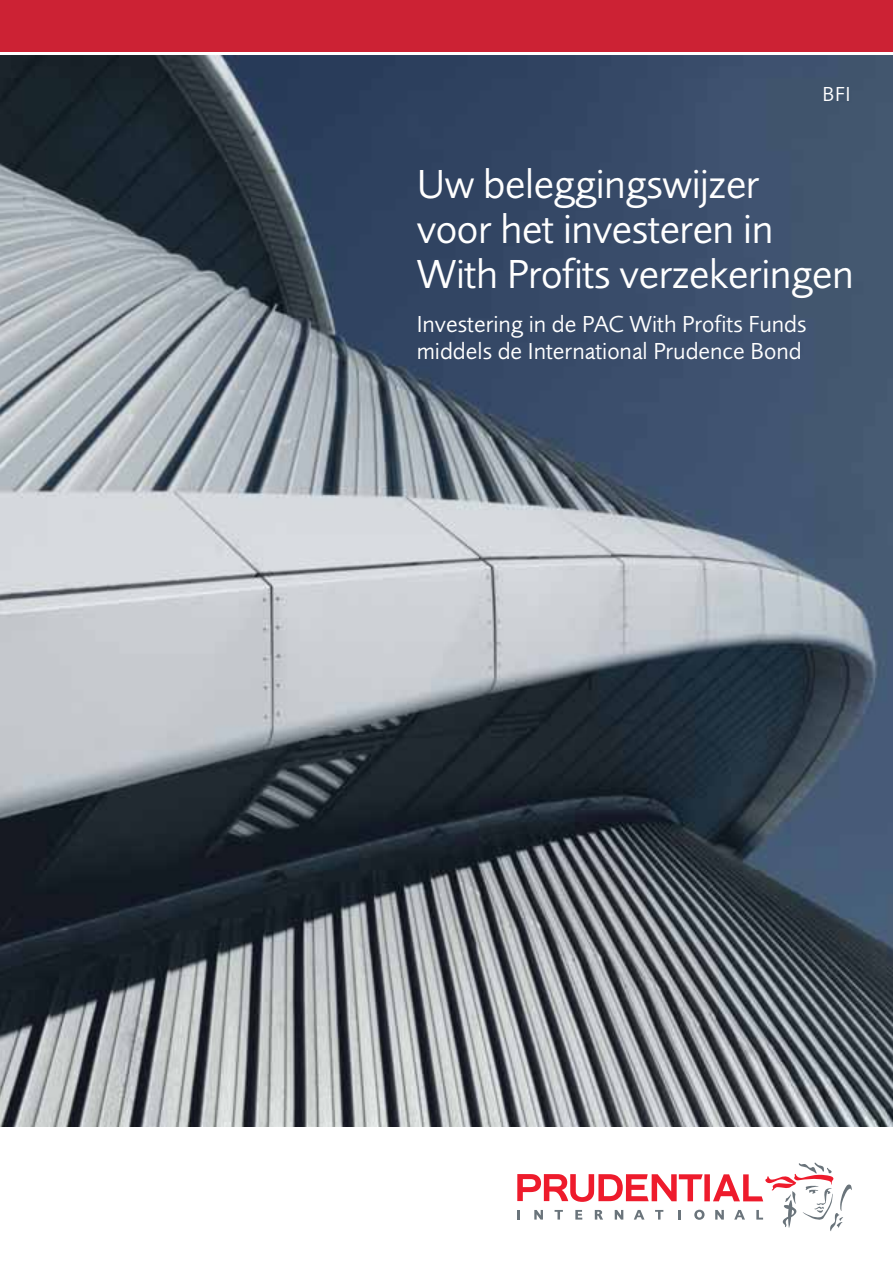
<style>
.page{position:relative;width:893px;height:1263px;background:#fff}
.page>*{position:absolute;margin:0;border:0;box-sizing:border-box;transform-origin:0 0}
.t1{font:42px/45px "Pru Sans";letter-spacing:-.01em;color:#fff}
.t2{font:24px/27px "Pru Sans";color:#fff}
.t3{font:21px "Pru Sans";color:#fff}
</style>
<div class="page">
<img style="left:0;top:55px;width:893px;height:1072px">
<div style="left:704px;top:1174px;width:6px;height:27px;background:#ee1b2c"></div>
<svg style="left:517px;top:1174px;width:186px;height:28px"></svg>
<svg style="left:517px;top:1210px;width:3px;height:9px"></svg>
<svg style="left:534px;top:1210px;width:9px;height:9px"></svg>
<svg style="left:555px;top:1210px;width:8px;height:9px"></svg>
<svg style="left:575px;top:1210px;width:7px;height:9px"></svg>
<svg style="left:595px;top:1210px;width:8px;height:9px"></svg>
<svg style="left:615px;top:1210px;width:8px;height:9px"></svg>
<svg style="left:634px;top:1210px;width:10px;height:9px"></svg>
<svg style="left:655px;top:1210px;width:8px;height:9px"></svg>
<svg style="left:678px;top:1210px;width:3px;height:9px"></svg>
<svg style="left:694px;top:1210px;width:10px;height:10px"></svg>
<svg style="left:713px;top:1162px;width:139px;height:69px"></svg>
<div style="left:0;top:0;width:893px;height:51px;background:#cc2234"></div>
<p class="t3" style="left:823px;top:86px;width:29px">BFI</p>
<h1 class="t1" style="left:417px;top:165px;width:438px">Uw beleggingswijzer<br>voor het investeren in<br>With Profits verzekeringen</h1>
<p class="t2" style="left:417px;top:313px;width:391px">Investering in de PAC With Profits Funds middels de International Prudence Bond</p>
</div>
